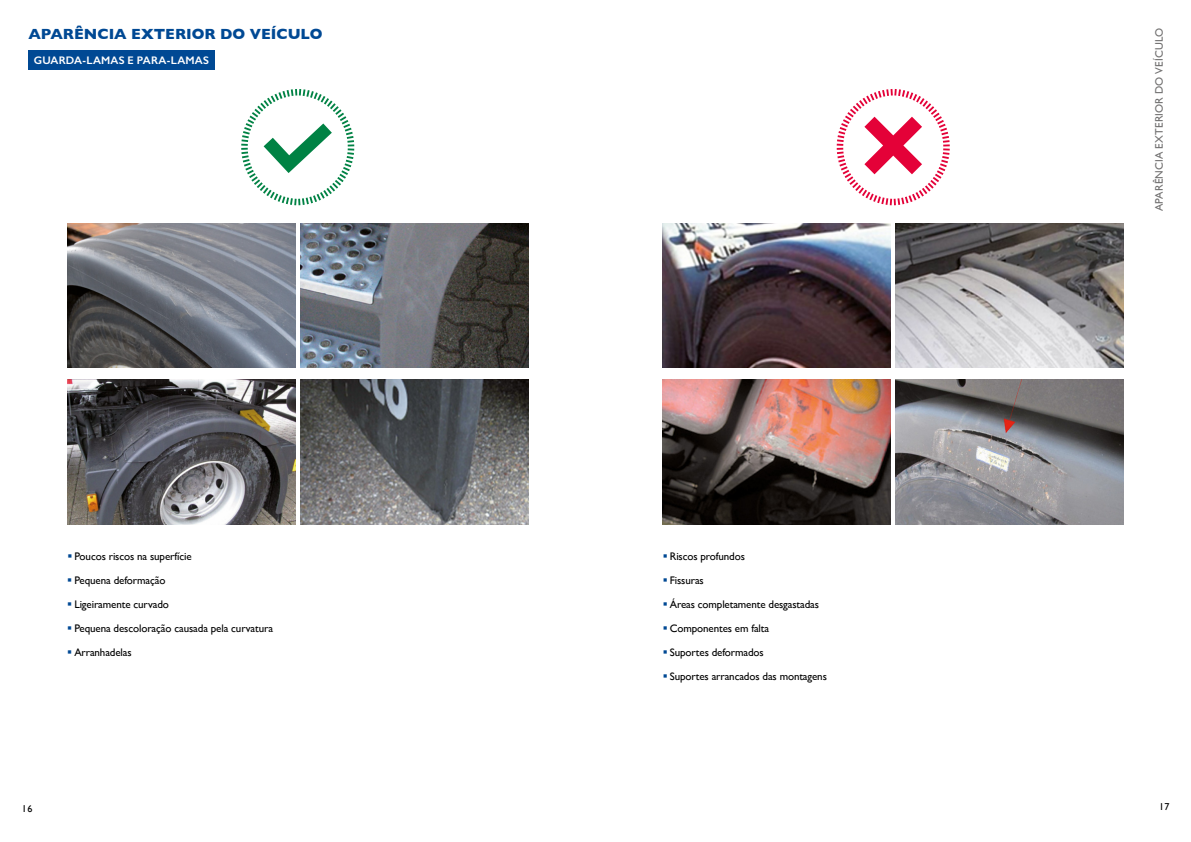
<style>
.page{position:relative;width:1191px;height:842px;background:#fff}
.page>*{position:absolute;margin:0;border:0;box-sizing:border-box;transform-origin:0 0}
.t1{font:700 15px "Gill Sans";color:#004994}
.t2{font:11px/24px "Gill Sans";letter-spacing:-.01em;color:#000}
.t3{font:11px "Gill Sans";letter-spacing:.01em;color:#706f6f}
.t4{font:600 11px "Gill Sans";letter-spacing:.01em;color:#fff}
.t5{font:10px "Gill Sans";color:#000}
</style>
<div class="page">
<svg style="left:241px;top:89px;width:113px;height:116px"></svg>
<svg style="left:836px;top:89px;width:113px;height:116px"></svg>
<img style="left:300px;top:223px;width:228px;height:144px">
<img style="left:67px;top:223px;width:228px;height:144px">
<img style="left:300px;top:380px;width:228px;height:144px">
<img style="left:67px;top:380px;width:228px;height:144px">
<img style="left:896px;top:224px;width:227px;height:144px">
<img style="left:662px;top:224px;width:228px;height:144px">
<img style="left:896px;top:380px;width:227px;height:144px">
<img style="left:662px;top:380px;width:228px;height:144px">
<div style="left:28px;top:50px;width:187px;height:19px;background:#004994"></div>
<h1 class="t1" style="left:28px;top:22px;width:296px">APARÊNCIA EXTERIOR DO VEÍCULO</h1>
<p class="t3" style="left:1152px;top:211px;width:184px;rotate:-90deg">APARÊNCIA EXTERIOR DO VEÍCULO</p>
<p class="t4" style="left:34px;top:53px;width:177px">GUARDA-LAMAS E PARA-LAMAS</p>
<p class="t2" style="left:74px;top:544px;width:200px">Poucos riscos na superfície<br>Pequena deformação<br>Ligeiramente curvado<br>Pequena descoloração causada pela curvatura<br>Arranhadelas</p>
<p class="t2" style="left:670px;top:544px;width:159px">Riscos profundos<br>Fissuras<br>Áreas completamente desgastadas<br>Componentes em falta<br>Suportes deformados<br>Suportes arrancados das montagens</p>
<p class="t5" style="left:22px;top:803px;width:12px">16</p>
<p class="t5" style="left:1159px;top:801px;width:12px">17</p>
</div>
